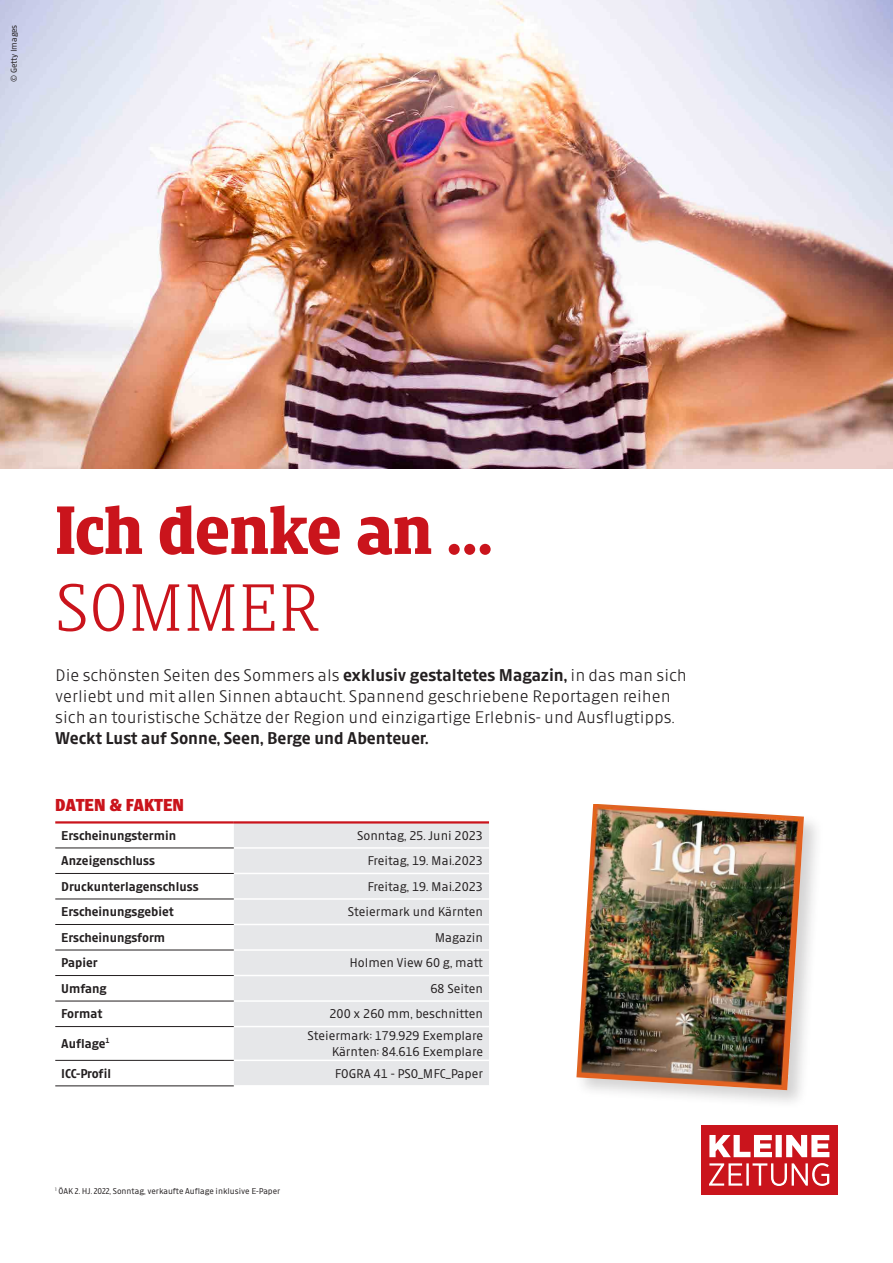
<style>
.page{position:relative;width:893px;height:1263px;background:#fff}
.page>*{position:absolute;margin:0;border:0;box-sizing:border-box;transform-origin:0 0}
._01_Headline{font:700 71.4px "Kleine Titel";color:#ca141c}
._01_Headline-2{font:300 71.4px "Kleine Titel";color:#ca141c}
._02_Subline{font:300 18px/21px "Kleine Sans";color:#231f20}
.Headline_klein_Versa{font:900 18px "Kleine Sans";color:#ca141c}
.Tabelle_Text_RB{font:13.5px "Kleine Sans";color:#231f20}
.Tabelle_Text_LB{font:500 13.5px "Kleine Sans";color:#231f20}
.Fußnote{font:9px "Kleine Sans";color:#231f20}
.Fotocredit{font:9px "Kleine Sans";letter-spacing:-.01em;color:#231f20}
.s1{font-weight:500}
</style>
<div class="page">
<div style="left:234px;top:823px;width:255px;height:262px;background:#e6e7e9"></div>
<hr style="left:55px;top:848px;width:179px;height:1px;background:#231f20">
<hr style="left:55px;top:873px;width:179px;height:1px;background:#231f20">
<hr style="left:55px;top:899px;width:179px;height:1px;background:#231f20">
<hr style="left:55px;top:924px;width:179px;height:1px;background:#231f20">
<hr style="left:55px;top:950px;width:179px;height:1px;background:#231f20">
<hr style="left:55px;top:975px;width:179px;height:1px;background:#231f20">
<hr style="left:55px;top:1001px;width:179px;height:1px;background:#231f20">
<hr style="left:55px;top:1026px;width:179px;height:1px;background:#231f20">
<hr style="left:55px;top:1060px;width:179px;height:1px;background:#231f20">
<hr style="left:55px;top:1085px;width:179px;height:1px;background:#231f20">
<hr style="left:234px;top:847px;width:255px;height:2px;background:#fff">
<hr style="left:234px;top:873px;width:255px;height:1px;background:#fff">
<hr style="left:234px;top:898px;width:255px;height:2px;background:#fff">
<hr style="left:234px;top:924px;width:255px;height:1px;background:#fff">
<hr style="left:234px;top:949px;width:255px;height:2px;background:#fff">
<hr style="left:234px;top:975px;width:255px;height:1px;background:#fff">
<hr style="left:234px;top:1000px;width:255px;height:2px;background:#fff">
<hr style="left:234px;top:1026px;width:255px;height:1px;background:#fff">
<hr style="left:234px;top:1059px;width:255px;height:2px;background:#fff">
<hr style="left:55px;top:821px;width:179px;height:2px;background:#ca141c">
<hr style="left:234px;top:821px;width:255px;height:2px;background:#ca141c">
<img style="left:0;top:0;width:893px;height:469px">
<div style="left:574px;top:801px;width:250px;height:309px;background:#231f20;opacity:.2"></div>
<img style="left:576px;top:804px;width:228px;height:286px">
<div style="left:701px;top:1126px;width:137px;height:69px;background:#ca141c"></div>
<svg style="left:709px;top:1135px;width:120px;height:22px"></svg>
<svg style="left:709px;top:1163px;width:120px;height:23px"></svg>
<p class="Fotocredit" style="left:8px;top:82px;width:59px;rotate:-90deg">© Getty Images</p>
<p class="_01_Headline" style="left:55px;top:483px;width:439px">Ich denke an …</p>
<p class="_01_Headline-2" style="left:55px;top:562px;width:266px">SOMMER</p>
<p class="_02_Subline" style="left:55px;top:663px;width:633px">Die schönsten Seiten des Sommers als <span class="s1">exklusiv gestaltetes Magazin,</span> in das man sich verliebt und mit allen Sinnen abtaucht. Spannend geschriebene Reportagen reihen sich an touristische Schätze der Region und einzigartige Erlebnis- und Ausflugtipps.<br><span class="s1">Weckt Lust auf Sonne, Seen, Berge und Abenteuer.</span></p>
<p class="Headline_klein_Versa" style="left:55px;top:793px;width:130px">DATEN &amp; FAKTEN</p>
<p class="Tabelle_Text_LB" style="left:61px;top:826px;width:116px">Erscheinungstermin</p>
<p class="Tabelle_Text_RB" style="left:357px;top:827px;width:127px">Sonntag, 25. Juni 2023</p>
<p class="Tabelle_Text_LB" style="left:61px;top:852px;width:95px">Anzeigenschluss</p>
<p class="Tabelle_Text_RB" style="left:367px;top:852px;width:117px">Freitag, 19. Mai.2023</p>
<p class="Tabelle_Text_LB" style="left:61px;top:877px;width:139px">Druckunterlagenschluss</p>
<p class="Tabelle_Text_RB" style="left:367px;top:878px;width:117px">Freitag, 19. Mai.2023</p>
<p class="Tabelle_Text_LB" style="left:61px;top:903px;width:114px">Erscheinungsgebiet</p>
<p class="Tabelle_Text_RB" style="left:348px;top:903px;width:137px">Steiermark und Kärnten</p>
<p class="Tabelle_Text_LB" style="left:61px;top:928px;width:105px">Erscheinungsform</p>
<p class="Tabelle_Text_RB" style="left:435px;top:929px;width:50px">Magazin</p>
<p class="Tabelle_Text_LB" style="left:61px;top:954px;width:38px">Papier</p>
<p class="Tabelle_Text_RB" style="left:349px;top:954px;width:135px">Holmen View 60 g, matt</p>
<p class="Tabelle_Text_LB" style="left:61px;top:979px;width:47px">Umfang</p>
<p class="Tabelle_Text_RB" style="left:430px;top:980px;width:54px">68 Seiten</p>
<p class="Tabelle_Text_LB" style="left:61px;top:1005px;width:43px">Format</p>
<p class="Tabelle_Text_RB" style="left:329px;top:1005px;width:155px">200 x 260 mm, beschnitten</p>
<p class="Tabelle_Text_LB" style="left:61px;top:1035px;width:50px">Auflage<sup>1</sup></p>
<p class="Tabelle_Text_RB" style="left:307px;top:1027px;width:177px">Steiermark: 179.929 Exemplare</p>
<p class="Tabelle_Text_RB" style="left:332px;top:1043px;width:153px">Kärnten: 84.616 Exemplare</p>
<p class="Tabelle_Text_LB" style="left:61px;top:1064px;width:51px">ICC-Profil</p>
<p class="Tabelle_Text_RB" style="left:335px;top:1064px;width:150px">FOGRA 41 - PSO_MFC_Paper</p>
<p class="Fußnote" style="left:55px;top:1185px;width:226px"><sup>1</sup> ÖAK 2. HJ. 2022, Sonntag, verkaufte Auflage inklusive E-Paper</p>
</div>
